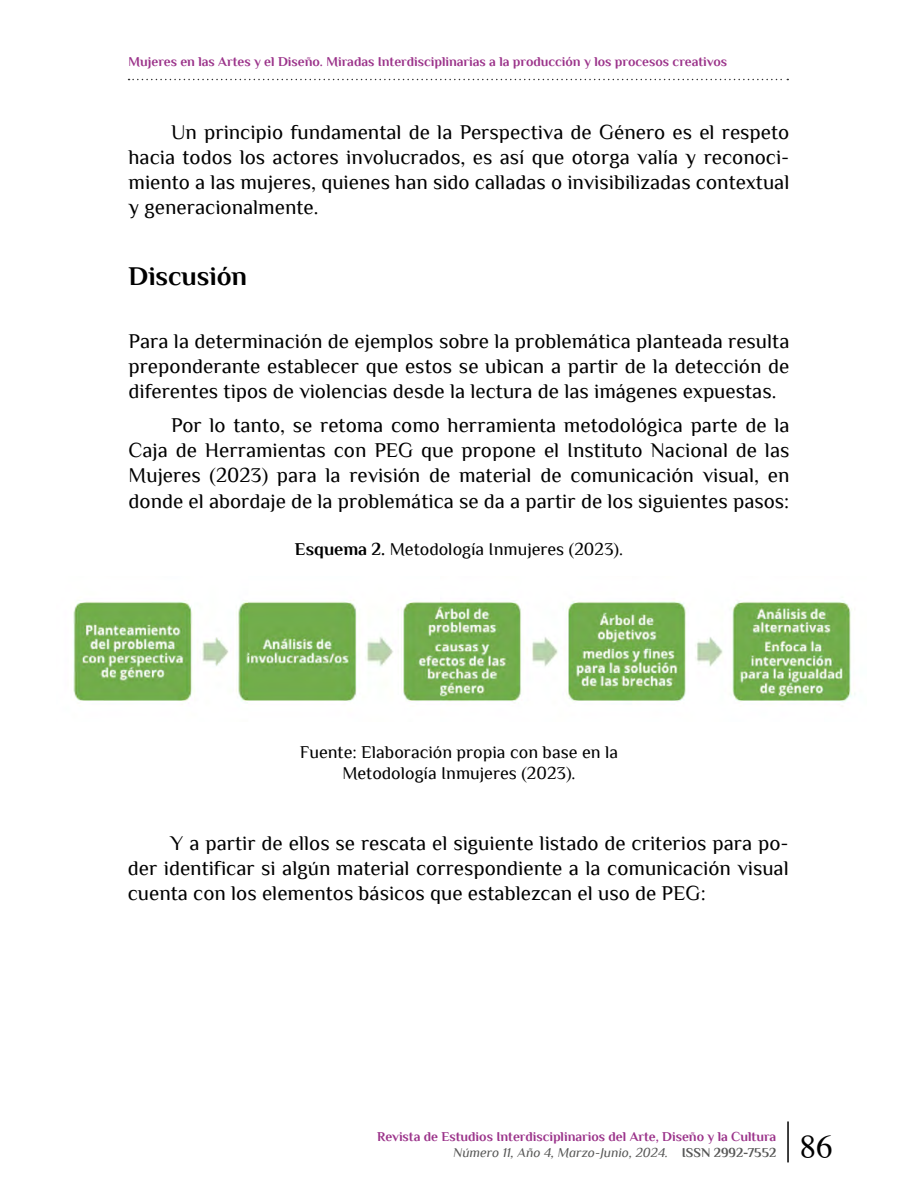
<style>
.page{position:relative;width:918px;height:1188px;background:#fff}
.page>*{position:absolute;margin:0;border:0;box-sizing:border-box;transform-origin:0 0}
.t1{font:33px "Times";color:#000}
.Subtítulo{font:700 27px "Philosopher";color:#000}
.Texto_completo{font:21px/25.2px "Philosopher";color:#000;text-align:justify}
.Notas_al_pie_y_figur{font:18px/21.6px "Philosopher";color:#000;text-align:center}
.t2{font:700 13.5px/16.2px "Philosopher";color:#9b338a;text-align:right}
.s1{font-weight:700}
.s2{font-weight:400;font-style:italic;color:#575756}
.s3{color:#575756}
</style>
<div class="page">
<hr style="left:787px;top:1121px;width:2px;height:41px;background:#000">
<svg style="left:129px;top:79px;width:659px;height:1px"></svg>
<img style="left:73px;top:600px;width:779px;height:103px">
<p class="t2" style="left:129px;top:53px;width:600px">Mujeres en las Artes y el Diseño. Miradas Interdisciplinarias a la producción y los procesos creativos</p>
<p class="Texto_completo" style="left:129px;top:119px;width:662px;text-indent:43px">Un principio fundamental de la Perspectiva de Género es el respeto hacia todos los actores involucrados, es así que otorga valía y reconoci&shy;miento a las mujeres, quienes han sido calladas o invisibilizadas contextual y generacionalmente.</p>
<p class="Subtítulo" style="left:129px;top:261px;width:120px">Discusión</p>
<p class="Texto_completo" style="left:129px;top:329px;width:662px">Para la determinación de ejemplos sobre la problemática planteada resulta preponderante establecer que estos se ubican a partir de la detección de diferentes tipos de violencias desde la lectura de las imágenes expuestas.</p>
<p class="Texto_completo" style="left:129px;top:413px;width:662px;text-indent:43px">Por lo tanto, se retoma como herramienta metodológica parte de la Caja de Herramientas con PEG que propone el Instituto Nacional de las Mujeres (2023) para la revisión de material de comunicación visual, en donde el abordaje de la problemática se da a partir de los siguientes pasos:</p>
<p class="Notas_al_pie_y_figur" style="left:295px;top:538px;width:330px"><span class="s1">Esquema 2.</span> Metodología Inmujeres (2023).</p>
<p class="Notas_al_pie_y_figur" style="left:300px;top:741px;width:320px">Fuente: Elaboración propia con base en la<br>Metodología Inmujeres (2023).</p>
<p class="Texto_completo" style="left:128px;top:830px;width:663px;text-indent:43px">Y a partir de ellos se rescata el siguiente listado de criterios para po&shy;der identificar si algún material correspondiente a la comunicación visual cuenta con los elementos básicos que establezcan el uso de PEG:</p>
<p class="t2" style="left:377px;top:1128px;width:401px">Revista de Estudios Interdisciplinarios del Arte, Diseño y la Cultura<br><span class="s2">Número 11, Año 4, Marzo-Junio, 2024.</span> <span class="s3">ISSN 2992-7552</span></p>
<h1 class="t1" style="left:800px;top:1116px;width:34px">86</h1>
</div>
